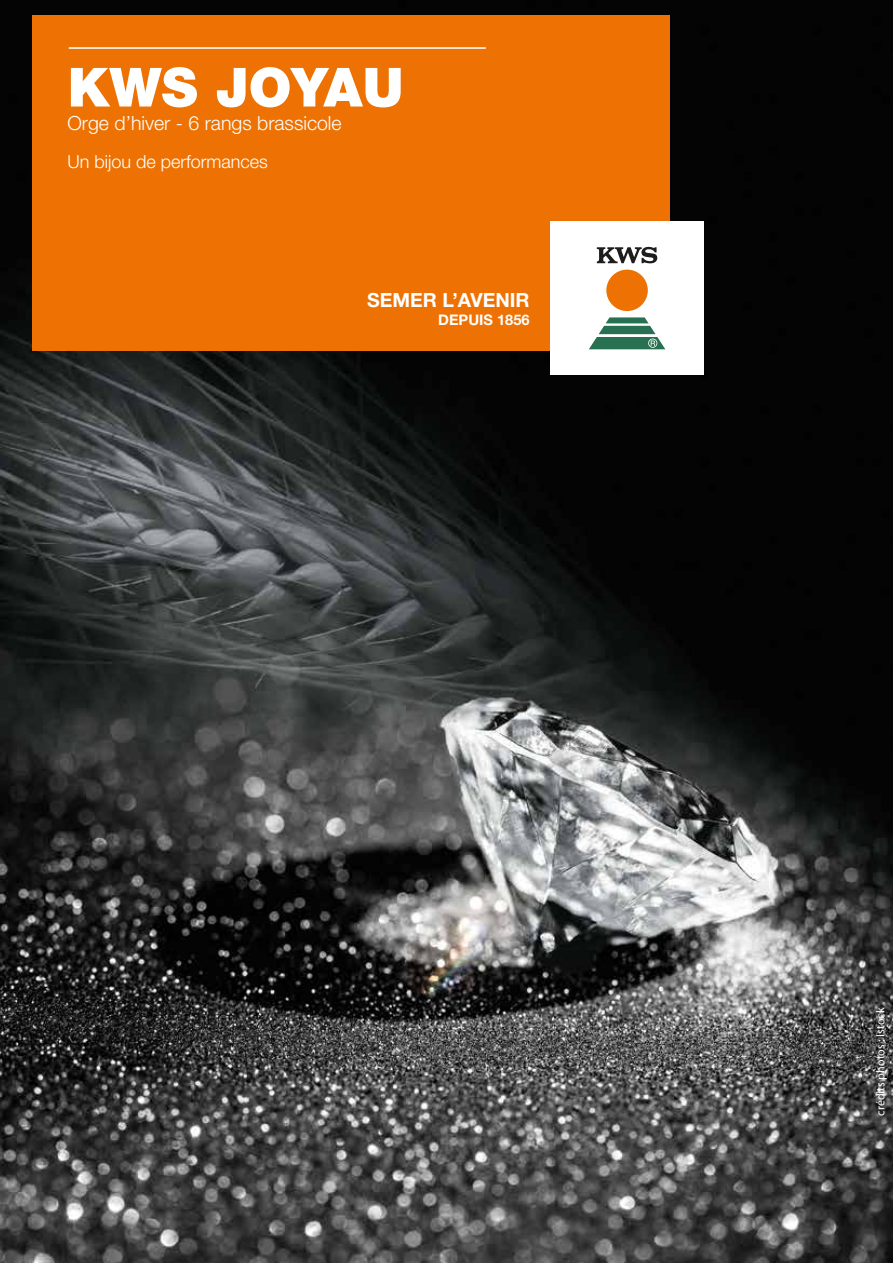
<style>
.page{position:relative;width:893px;height:1263px;background:#fff}
.page>*{position:absolute;margin:0;border:0;box-sizing:border-box;transform-origin:0 0}
.t1{font:900 54px "Helvetica Neue LT Std";color:#fff}
.t2{font:300 19.5px "Helvetica Neue LT Std";color:#fff}
.t3{font:700 19.5px "Helvetica Neue LT Std";color:#fff}
.t4{font:300 18px "Helvetica Neue LT Std";color:#fff}
.t5{font:700 14.7px "Helvetica Neue LT Std";color:#fff}
.t6{font:12px "Myriad Pro";color:#fff}
</style>
<div class="page">
<img style="left:0;top:0;width:893px;height:1263px">
<div style="left:32px;top:15px;width:637px;height:336px;background:#ee7203"></div>
<div style="left:550px;top:222px;width:154px;height:153px;background:#fff"></div>
<svg style="left:589px;top:317px;width:76px;height:32px"></svg>
<div style="left:606px;top:270px;width:42px;height:41px;background:#ee7203;border-radius:50%"></div>
<svg style="left:597px;top:247px;width:61px;height:16px"></svg>
<hr style="left:69px;top:47px;width:417px;height:2px;background:#fff">
<h1 class="t1" style="left:68px;top:55px;width:338px">KWS JOYAU</h1>
<p class="t2" style="left:68px;top:111px;width:276px">Orge d’hiver - 6 rangs brassicole</p>
<p class="t4" style="left:68px;top:150px;width:202px">Un bijou de performances</p>
<p class="t3" style="left:367px;top:288px;width:164px">SEMER L’AVENIR</p>
<p class="t5" style="left:438px;top:310px;width:93px">DEPUIS 1856</p>
<p class="t6" style="left:873px;top:1115px;width:110px;rotate:-90deg">crédits photos : Istock</p>
</div>
